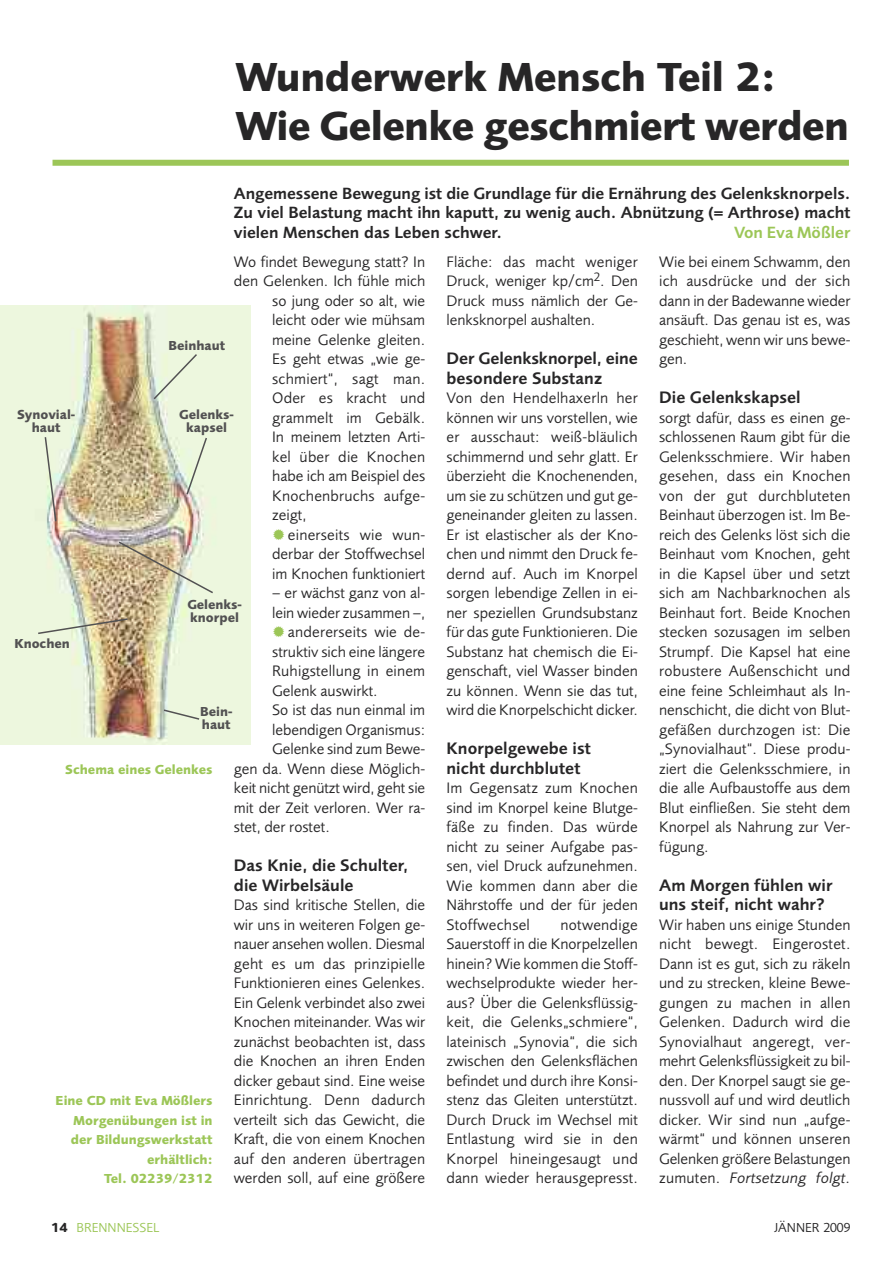
<style>
.page{position:relative;width:893px;height:1263px;background:#fff}
.page>*{position:absolute;margin:0;border:0;box-sizing:border-box;transform-origin:0 0}
.t1{font:700 42px/48.8px "Foundry Sans";letter-spacing:-.02em;color:#272627}
.t2{font:600 17.25px/19.5px "Foundry Sans";letter-spacing:.005em;color:#272627}
.t3{font:600 16.8px/19.5px "Foundry Sans";color:#272627;text-align:justify}
.t4{font:600 16.8px "Foundry Sans";color:#9cc657}
.t5{font:15.75px/19.5px "Foundry Sans";color:#272627;text-align:justify}
.t6{font:700 13.5px/19.5px "Foundry Sans";color:#9cc657;text-align:right}
.t7{font:700 13.5px/13.5px "Foundry Sans";color:#525152;text-align:center}
.t8{font:13.5px "Foundry Sans";color:#9cc657}
.t9{font:13.5px "Foundry Sans";color:#272627}
.s1{font-style:italic}
.s2{font-weight:700;color:#272627}
</style>
<div class="page">
<img style="left:0;top:306px;width:251px;height:439px">
<div style="left:53px;top:160px;width:796px;height:6px;background:#9cc657"></div>
<svg style="left:185px;top:436px;width:23px;height:60px"></svg>
<svg style="left:152px;top:352px;width:47px;height:49px;background:#e4eed7"></svg>
<svg style="left:44px;top:435px;width:13px;height:88px"></svg>
<img style="left:117px;top:540px;width:98px;height:55px">
<svg style="left:36px;top:617px;width:93px;height:18px;background:#cbc7ab"></svg>
<svg style="left:162px;top:708px;width:39px;height:13px"></svg>
<h1 class="t1" style="left:235px;top:57px;width:615px">Wunderwerk Mensch Teil 2:<br>Wie Gelenke geschmiert werden</h1>
<p class="t3" style="left:234px;top:185px;width:618px">Angemessene Bewegung ist die Grundlage für die Ernährung des Gelenksknorpels.<br>Zu viel Belastung macht ihn kaputt, zu wenig auch. Abnützung (= Arthrose) macht vielen Menschen das Leben schwer.</p>
<p class="t4" style="left:734px;top:226px;width:118px">Von Eva Mößler</p>
<p class="t5" style="left:234px;top:253px;width:193px">Wo findet Bewegung statt? In</p>
<p class="t5" style="left:234px;top:273px;width:193px">den Gelenken. Ich fühle mich</p>
<p class="t5" style="left:272px;top:292px;width:155px">so jung oder so alt, wie</p>
<p class="t5" style="left:272px;top:312px;width:155px">leicht oder wie mühsam</p>
<p class="t5" style="left:272px;top:331px;width:155px">meine Gelenke gleiten.</p>
<p class="t5" style="left:272px;top:351px;width:155px">Es geht etwas „wie ge-</p>
<p class="t5" style="left:272px;top:370px;width:155px">schmiert“, sagt man.</p>
<p class="t5" style="left:272px;top:390px;width:155px">Oder es kracht und</p>
<p class="t5" style="left:272px;top:409px;width:155px">grammelt im Gebälk.</p>
<p class="t5" style="left:272px;top:429px;width:155px">In meinem letzten Arti-</p>
<p class="t5" style="left:272px;top:448px;width:155px">kel über die Knochen</p>
<p class="t5" style="left:272px;top:468px;width:155px">habe ich am Beispiel des</p>
<p class="t5" style="left:272px;top:487px;width:155px">Knochenbruchs aufge-</p>
<p class="t5" style="left:272px;top:507px;width:36px">zeigt,</p>
<p class="t5" style="left:288px;top:526px;width:139px">einerseits wie wun-</p>
<p class="t5" style="left:272px;top:546px;width:155px">derbar der Stoffwechsel</p>
<p class="t5" style="left:272px;top:565px;width:155px">im Knochen funktioniert</p>
<p class="t5" style="left:272px;top:585px;width:155px">– er wächst ganz von al-</p>
<p class="t5" style="left:272px;top:604px;width:155px">lein wieder zusammen –,</p>
<p class="t5" style="left:288px;top:624px;width:139px">andererseits wie de-</p>
<p class="t5" style="left:272px;top:643px;width:155px">struktiv sich eine längere</p>
<p class="t5" style="left:272px;top:663px;width:155px">Ruhigstellung in einem</p>
<p class="t5" style="left:272px;top:682px;width:107px">Gelenk auswirkt.</p>
<p class="t5" style="left:272px;top:702px;width:155px">So ist das nun einmal im</p>
<p class="t5" style="left:272px;top:721px;width:155px">lebendigen Organismus:</p>
<p class="t5" style="left:272px;top:741px;width:155px">Gelenke sind zum Bewe-</p>
<p class="t5" style="left:234px;top:760px;width:193px">gen da. Wenn diese Möglich-</p>
<p class="t5" style="left:234px;top:780px;width:193px">keit nicht genützt wird, geht sie</p>
<p class="t5" style="left:234px;top:799px;width:193px">mit der Zeit verloren. Wer ra-</p>
<p class="t5" style="left:234px;top:819px;width:97px">stet, der rostet.</p>
<p class="t2" style="left:234px;top:857px;width:176px">Das Knie, die Schulter, die Wirbelsäule</p>
<p class="t5" style="left:234px;top:897px;width:193px">Das sind kritische Stellen, die wir uns in weiteren Folgen ge&shy;nauer ansehen wollen. Diesmal geht es um das prinzipielle Funktionieren eines Gelenkes.<br>Ein Gelenk verbindet also zwei Knochen miteinander. Was wir zunächst beobachten ist, dass die Knochen an ihren Enden dicker gebaut sind. Eine weise Einrichtung. Denn dadurch verteilt sich das Gewicht, die Kraft, die von einem Knochen auf den anderen übertragen werden soll, auf eine größere</p>
<p class="t7" style="left:168px;top:340px;width:58px">Beinhaut</p>
<p class="t7" style="left:17px;top:408px;width:60px">Synovial&shy;haut</p>
<p class="t7" style="left:179px;top:408px;width:56px">Gelenks&shy;kapsel</p>
<p class="t7" style="left:187px;top:599px;width:56px;text-align:left">Gelenks&shy;knorpel</p>
<p class="t7" style="left:14px;top:638px;width:57px">Knochen</p>
<p class="t7" style="left:200px;top:706px;width:34px;text-align:left">Bein&shy;haut</p>
<p class="t6" style="left:65px;top:761px;width:149px">Schema eines Gelenkes</p>
<p class="t6" style="left:56px;top:1092px;width:158px">Eine CD mit Eva Mößlers<br>Morgenübungen ist in der Bildungswerkstatt erhältlich:<br>Tel. 02239/2312</p>
<p class="t5" style="left:446px;top:253px;width:193px">Fläche: das macht weniger Druck, weniger kp/cm<sup>2</sup>. Den Druck muss nämlich der Ge&shy;lenksknorpel aushalten.</p>
<p class="t2" style="left:446px;top:350px;width:193px">Der Gelenksknorpel, eine besondere Substanz</p>
<p class="t5" style="left:446px;top:390px;width:193px">Von den Hendelhaxerln her können wir uns vorstellen, wie er ausschaut: weiß-bläulich schimmernd und sehr glatt. Er überzieht die Knochenenden, um sie zu schützen und gut ge&shy;geneinander gleiten zu lassen.<br>Er ist elastischer als der Kno&shy;chen und nimmt den Druck fe&shy;dernd auf. Auch im Knorpel sorgen lebendige Zellen in ei&shy;ner speziellen Grundsubstanz für das gute Funktionieren. Die Substanz hat chemisch die Ei&shy;genschaft, viel Wasser binden zu können. Wenn sie das tut, wird die Knorpelschicht dicker.</p>
<p class="t2" style="left:446px;top:740px;width:146px">Knorpelgewebe ist nicht durchblutet</p>
<p class="t5" style="left:446px;top:780px;width:193px">Im Gegensatz zum Knochen sind im Knorpel keine Blutge&shy;fäße zu finden. Das würde nicht zu seiner Aufgabe pas&shy;sen, viel Druck aufzunehmen.<br>Wie kommen dann aber die Nährstoffe und der für jeden Stoffwechsel</p>
<p class="t5" style="left:446px;top:916px;width:193px;text-indent:114px">notwendige Sauerstoff in die Knorpelzellen hinein? Wie kommen die Stoff&shy;wechselprodukte wieder her&shy;aus? Über die Gelenksflüssig&shy;keit, die Gelenks„schmiere“, lateinisch „Synovia“, die sich zwischen den Gelenksflächen befindet und durch ihre Konsi&shy;stenz das Gleiten unterstützt.<br>Durch Druck im Wechsel mit Entlastung wird sie in den Knorpel hineingesaugt und dann wieder herausgepresst.</p>
<p class="t5" style="left:659px;top:253px;width:193px">Wie bei einem Schwamm, den ich ausdrücke und der sich dann in der Badewanne wieder ansäuft. Das genau ist es, was geschieht, wenn wir uns bewe&shy;gen.</p>
<p class="t2" style="left:659px;top:389px;width:143px">Die Gelenkskapsel</p>
<p class="t5" style="left:659px;top:409px;width:193px">sorgt dafür, dass es einen ge&shy;schlossenen Raum gibt für die Gelenksschmiere. Wir haben gesehen, dass ein Knochen von der gut durchbluteten Beinhaut überzogen ist. Im Be&shy;reich des Gelenks löst sich die Beinhaut vom Knochen, geht in die Kapsel über und setzt sich am Nachbarknochen als Beinhaut fort. Beide Knochen stecken sozusagen im selben Strumpf. Die Kapsel hat eine robustere Außenschicht und eine feine Schleimhaut als In&shy;nenschicht, die dicht von Blut&shy;gefäßen durchzogen ist: Die „Synovialhaut“. Diese produ&shy;ziert die Gelenksschmiere, in die alle Aufbaustoffe aus dem Blut einfließen. Sie steht dem Knorpel als Nahrung zur Ver&shy;fügung.</p>
<p class="t2" style="left:659px;top:877px;width:175px">Am Morgen fühlen wir uns steif, nicht wahr?</p>
<p class="t5" style="left:659px;top:916px;width:193px">Wir haben uns einige Stunden nicht bewegt. Eingerostet.<br>Dann ist es gut, sich zu räkeln und zu strecken, kleine Bewe&shy;gungen zu machen in allen Gelenken. Dadurch wird die Synovialhaut angeregt, ver&shy;mehrt Gelenksflüssigkeit zu bil&shy;den. Der Knorpel saugt sie ge&shy;nussvoll auf und wird deutlich dicker. Wir sind nun „aufge&shy;wärmt“ und können unseren Gelenken größere Belastungen zumuten. <span class="s1">Fortsetzung folgt.</span></p>
<p class="t8" style="left:51px;top:1222px;width:110px"><span class="s2">14</span> BRENNNESSEL</p>
<p class="t9" style="left:774px;top:1222px;width:78px">JÄNNER 2009</p>
</div>
